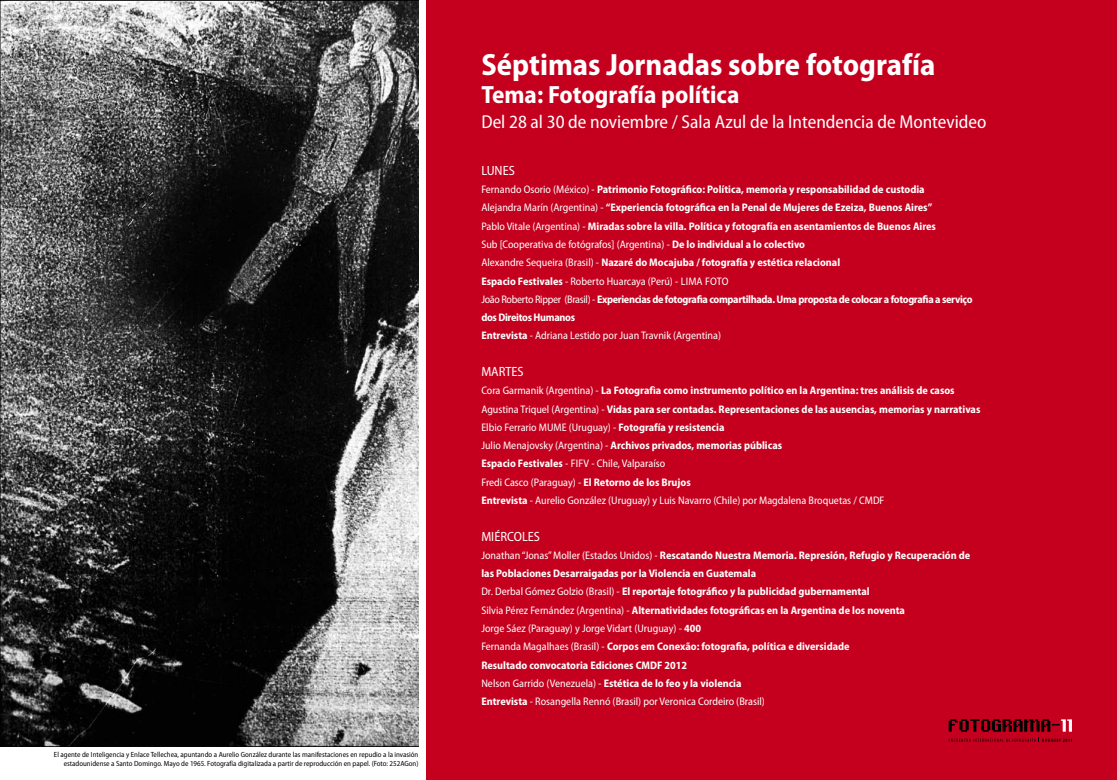
<style>
.page{position:relative;width:1117px;height:780px;background:#fff}
.page>*{position:absolute;margin:0;border:0;box-sizing:border-box;transform-origin:0 0}
.t1{font:700 semi-condensed 30.88px "Myriad Pro";color:#fff}
.t2{font:700 semi-condensed 25px "Myriad Pro";color:#fff}
.t3{font:semi-condensed 18.75px "Myriad Pro";color:#fff}
.t4{font:semi-condensed 13.38px "Myriad Pro";color:#fff}
.t5{font:700 semi-condensed 11px/18.2px "Myriad Pro";color:#fff}
.t6{font:semi-condensed 7.5px/8.8px "Myriad Pro";color:#000;text-align:right}
.s1{font-weight:400}
</style>
<div class="page">
<div style="left:426px;top:0;width:690px;height:780px;background:#c5001e"></div>
<svg style="left:948px;top:719px;width:123px;height:12px"></svg>
<svg style="left:948px;top:737px;width:123px;height:5px"></svg>
<img style="left:0;top:0;width:418px;height:746px">
<p class="t6" style="left:54px;top:750px;width:366px">El agente de Inteligencia y Enlace Tellechea, apuntando a Aurelio González durante las manifestaciones en repudio a la invasión estadounidense a Santo Domingo. Mayo de 1965. Fotografía digitalizada a partir de reproducción en papel. (Foto: 252AGon)</p>
<h1 class="t1" style="left:481px;top:47px;width:455px">Séptimas Jornadas sobre fotografía</h1>
<h2 class="t2" style="left:481px;top:80px;width:259px">Tema: Fotografía política</h2>
<h3 class="t3" style="left:481px;top:111px;width:506px">Del 28 al 30 de noviembre / Sala Azul de la Intendencia de Montevideo</h3>
<p class="t4" style="left:481px;top:163px;width:35px">LUNES</p>
<p class="t5" style="left:481px;top:180px;width:492px"><span class="s1">Fernando Osorio (México) -</span> Patrimonio Fotográfico: Política, memoria y responsabilidad de custodia<br><span class="s1">Alejandra Marín (Argentina) -</span> “Experiencia fotográfica en la Penal de Mujeres de Ezeiza, Buenos Aires”<br><span class="s1">Pablo Vitale (Argentina) -</span> Miradas sobre la villa. Política y fotografía en asentamientos de Buenos Aires<br><span class="s1">Sub [Cooperativa de fotógrafos] (Argentina) -</span> De lo individual a lo colectivo<br><span class="s1">Alexandre Sequeira (Brasil) -</span> Nazaré do Mocajuba / fotografía y estética relacional<br>Espacio Festivales <span class="s1">- Roberto Huarcaya (Perú) - LIMA foto<br>João Roberto Ripper (Brasil) -</span> Experiencias de fotografia compartilhada. Uma proposta de colocar a fotografia a serviço dos Direitos Humanos<br>Entrevista <span class="s1">- Adriana Lestido por Juan Travnik (Argentina)</span></p>
<p class="t4" style="left:481px;top:364px;width:44px">MARTES</p>
<p class="t5" style="left:481px;top:381px;width:500px"><span class="s1">Cora Garmanik (Argentina) -</span> La Fotografìa como instrumento político en la Argentina: tres análisis de casos <span class="s1">Agustina Triquel (Argentina) -</span> Vidas para ser contadas. Representaciones de las ausencias, memorias y narrativas <span class="s1">Elbio Ferrario MUME (Uruguay) -</span> Fotografía y resistencia<br><span class="s1">Julio Menajovsky (Argentina) -</span> Archivos privados, memorias públicas<br>Espacio Festivales <span class="s1">- Fifv - Chile, Valparaíso<br>Fredi Casco (Paraguay) -</span> El Retorno de los Brujos<br>Entrevista <span class="s1">- Aurelio González (Uruguay) y Luis Navarro (Chile) por Magdalena Broquetas / CMDF</span></p>
<p class="t4" style="left:481px;top:529px;width:60px">MIÉRCOLES</p>
<p class="t5" style="left:481px;top:546px;width:490px"><span class="s1">Jonathan “Jonas” Moller (Estados Unidos) -</span> Rescatando Nuestra Memoria. Represión, Refugio y Recuperación de las Poblaciones Desarraigadas por la Violencia en Guatemala<br><span class="s1">Dr. Derbal Gómez Golzio (Brasil) -</span> El reportaje fotográfico y la publicidad gubernamental<br><span class="s1">Silvia Pérez Fernández (Argentina) -</span> Alternatividades fotográficas en la Argentina de los noventa<br><span class="s1">Jorge Sáez (Paraguay) y Jorge Vidart (Uruguay) -</span> 400<br><span class="s1">Fernanda Magalhaes (Brasil) -</span> Corpos em Conexão: fotografia, política e diversidade<br>Resultado convocatoria Ediciones CMDF 2012<br><span class="s1">Nelson Garrido (Venezuela) -</span> Estética de lo feo y la violencia<br>Entrevista <span class="s1">- Rosangella Rennó (Brasil) por Veronica Cordeiro (Brasil)</span></p>
</div>
